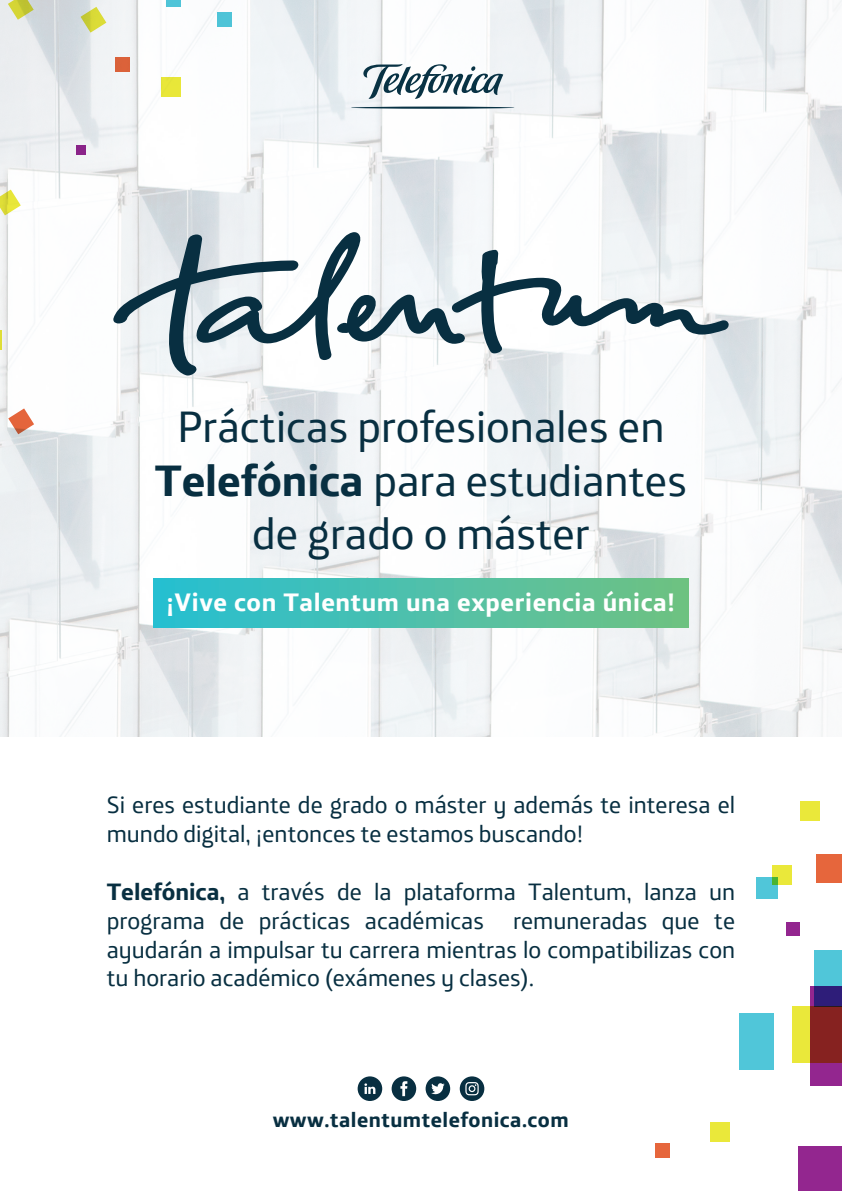
<style>
.page{position:relative;width:842px;height:1191px;background:#fff}
.page>*{position:absolute;margin:0;border:0;box-sizing:border-box;transform-origin:0 0}
.t1{font:44.4px/53.4px "Telefonica Text";color:#082f41;text-align:center}
.t2{font:700 25.6px "Telefonica Text";letter-spacing:.025em;color:#fff}
.t3{font:24px/28.8px "Telefonica Text";color:#082f41}
.t4{font:700 21.2px "Telefonica Text";letter-spacing:.025em;color:#082f41}
.s1{font-weight:700}
</style>
<div class="page">
<img style="left:0;top:0;width:842px;height:736px">
<svg style="left:113px;top:232px;width:616px;height:143px"></svg>
<hr style="left:351px;top:107px;width:163px;height:2px;background:#083244;border-radius:50%">
<svg style="left:363px;top:64px;width:140px;height:35px"></svg>
<div style="left:154px;top:578px;width:534px;height:49px;background:linear-gradient(to right,#28bfd2,#72c282)"></div>
<div style="left:161px;top:77px;width:19px;height:20px;background:#eae83a"></div>
<svg style="left:0;top:330px;width:1px;height:20px"></svg>
<div style="left:166px;top:0;width:14px;height:7px;background:#50c6d9"></div>
<div style="left:76px;top:146px;width:9px;height:9px;background:#8a2489"></div>
<svg style="left:0;top:190px;width:21px;height:25px"></svg>
<svg style="left:8px;top:408px;width:26px;height:26px"></svg>
<svg style="left:8px;top:0;width:26px;height:20px"></svg>
<div style="left:800px;top:801px;width:20px;height:20px;background:#eae83a"></div>
<div style="left:218px;top:13px;width:14px;height:14px;background:#50c6d9"></div>
<div style="left:116px;top:58px;width:14px;height:14px;background:#da623a"></div>
<svg style="left:81px;top:7px;width:25px;height:26px"></svg>
<div style="left:799px;top:1146px;width:43px;height:45px;background:#93268f"></div>
<div style="left:756px;top:877px;width:22px;height:22px;background:#50c6d9"></div>
<div style="left:772px;top:865px;width:19px;height:20px;background:#eae83a"></div>
<div style="left:786px;top:922px;width:13px;height:13px;background:#93268f"></div>
<div style="left:817px;top:854px;width:25px;height:28px;background:#e6663c"></div>
<div style="left:655px;top:1143px;width:14px;height:14px;background:#e6663c"></div>
<div style="left:710px;top:1122px;width:19px;height:19px;background:#eae83a"></div>
<div style="left:810px;top:986px;width:32px;height:100px;background:#93268f"></div>
<svg style="left:815px;top:950px;width:27px;height:56px;background:#4389b6"></svg>
<div style="left:739px;top:1013px;width:35px;height:56px;background:#50c6d9"></div>
<svg style="left:793px;top:1006px;width:49px;height:56px;background:#a76628"></svg>
<svg style="left:358px;top:1076px;width:24px;height:25px"></svg>
<svg style="left:392px;top:1076px;width:24px;height:25px"></svg>
<svg style="left:426px;top:1076px;width:24px;height:25px"></svg>
<svg style="left:460px;top:1076px;width:24px;height:25px"></svg>
<h1 class="t1" style="left:155px;top:396px;width:534px">Prácticas profesionales en<br><span class="s1">Telefónica</span> para estudiantes de grado o máster</h1>
<p class="t2" style="left:166px;top:579px;width:510px">¡Vive con Talentum una experiencia única!</p>
<p class="t3" style="left:107px;top:788px;width:630px">Si eres estudiante de grado o máster y además te interesa el mundo digital, ¡entonces te estamos buscando!</p>
<p class="t3" style="left:107px;top:874px;width:630px;text-align:justify"><span class="s1">Telefónica,</span> a través de la plataforma Talentum, lanza un programa de prácticas académicas remuneradas que te ayudarán a impulsar tu carrera mientras lo compatibilizas con tu horario académico (exámenes y clases).</p>
<p class="t4" style="left:273px;top:1101px;width:298px">www.talentumtelefonica.com</p>
</div>
